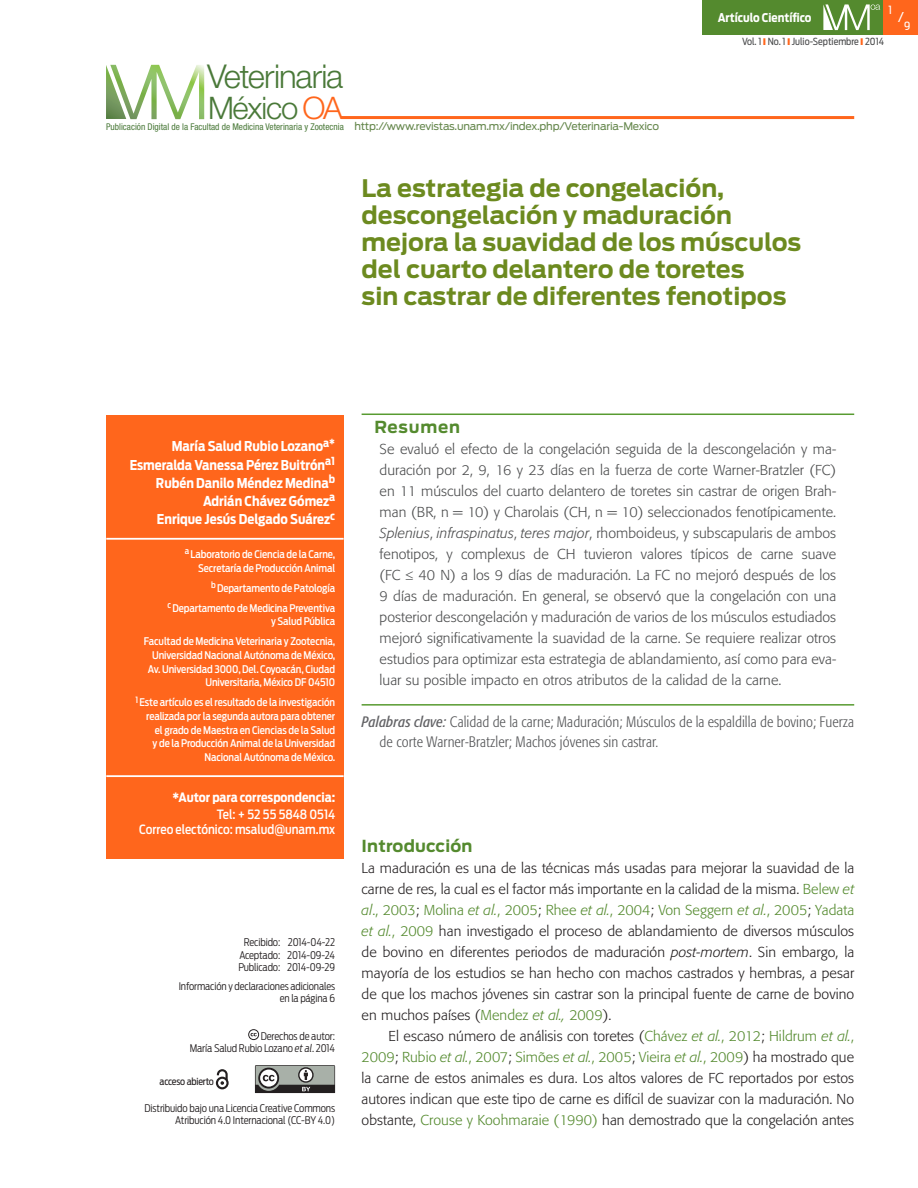
<style>
.page{position:relative;width:918px;height:1188px;background:#fff}
.page>*{position:absolute;margin:0;border:0;box-sizing:border-box;transform-origin:0 0}
.t1{font:300 32.85px "Helvetica Neue LT Std";letter-spacing:-.025em;color:#4a7939}
.t2{font:300 31.05px "Helvetica Neue LT Std";letter-spacing:-.035em;color:#4a7939}
._0_a_título{font:700 24px/27px "Antenna";color:#6c8a1f}
._01_subtitulo_a{font:700 16.5px "Antenna";letter-spacing:.01em;color:#548a2e}
._02_sumario_a_titulo{font:700 16.5px "Antenna";letter-spacing:.05em;color:#548a2e}
._0_b_keywords{font:300 condensed 15px/21px "Formata";letter-spacing:.005em;color:#57585a}
._02_sumario_b_texto{font:300 14.25px/21px "Formata";letter-spacing:.005em;color:#4b4c4d;text-align:justify}
._04_texto_1a{font:300 14.25px/21px "Formata";letter-spacing:.005em;color:#231f20;text-align:justify}
._04_texto_2a{font:300 14.25px/21px "Formata";letter-spacing:.005em;color:#231f20;text-align:justify}
._01_autores_a_nombre{font:700 13.5px "Antenna Cond";color:#fff}
.t3{font:13.5px "Antenna Cond";color:#fff}
._01_autores_c_correo{font:500 12.75px "Antenna Cond";color:#fff}
._01_autores_c_correo-2{font:700 12.75px "Antenna Cond";color:#fff}
.t4{font:700 12px "Antenna Cond";color:#fff}
.t5{font:11.25px "Antenna Cond";color:#fff}
._01_autores_b_pies{font:500 10.5px/13.6px "Antenna Cond";letter-spacing:-.01em;color:#fff;text-align:right}
._01_autores_b_pies-2{font:300 10.5px/12.5px "Antenna Cond";letter-spacing:-.01em;color:#231f20;text-align:right}
.t6{font:10.5px "Antenna";letter-spacing:-.02em;color:#64864b}
._01_autores_b_pies-3{font:300 10.35px/12.5px "Antenna Cond";letter-spacing:-.01em;color:#231f20;text-align:right}
.t7{font:9.75px "Antenna Cond";color:#4b4c4d}
.t8{font:9.75px "Antenna Cond";letter-spacing:-.015em;color:#231f20}
.t9{font:condensed 9.3px "Helvetica Neue LT Std";color:#4a7939}
.s1{color:#ff661c}
.s2{font-size:10.5px}
.s3{font-style:italic}
.s4{font-weight:400;font-style:italic;color:#636366}
.s5{color:#548a2e}
.s6{font-style:italic;color:#548a2e}
</style>
<div class="page">
<hr style="left:341px;top:116px;width:513px;height:3px;background:#ff661c">
<div style="left:702px;top:0;width:185px;height:34px;background:#548a2e"></div>
<svg style="left:823px;top:4px;width:57px;height:26px"></svg>
<svg style="left:106px;top:65px;width:98px;height:54px"></svg>
<div style="left:884px;top:0;width:34px;height:34px;background:#ff661c"></div>
<hr style="left:362px;top:414px;width:492px;height:1px;background:#589b31">
<hr style="left:362px;top:704px;width:492px;height:2px;background:#589b31">
<div style="left:106px;top:415px;width:238px;height:444px;background:#ff661c"></div>
<hr style="left:106px;top:538px;width:238px;height:2px;background:#fff">
<hr style="left:106px;top:775px;width:238px;height:2px;background:#fff">
<svg style="left:248px;top:1029px;width:11px;height:11px"></svg>
<svg style="left:216px;top:1069px;width:13px;height:20px"></svg>
<div style="left:144px;top:1066px;width:101px;height:27px;border:1px solid #fff"></div>
<svg style="left:255px;top:1065px;width:80px;height:28px"></svg>
<p class="t1" style="left:207px;top:57px;width:138px">Veterinaria</p>
<p class="t2" style="left:208px;top:89px;width:136px">México <span class="s1">OA</span></p>
<p class="t9" style="left:106px;top:121px;width:239px">Publicación Digital de la Facultad de Medicina Veterinaria y Zootecnia</p>
<p class="t6" style="left:354px;top:120px;width:306px">http://www.revistas.unam.mx/index.php/Veterinaria-Mexico</p>
<p class="t4" style="left:718px;top:10px;width:95px">Artículo Científico</p>
<p class="t5" style="left:889px;top:3px;width:5px">1</p>
<p class="t3" style="left:898px;top:9px;width:7px">/</p>
<p class="t5" style="left:904px;top:19px;width:8px">9</p>
<p class="t7" style="left:742px;top:36px;width:143px">Vol. 1 No. 1 Julio-Septiembre 2014</p>
<p class="_0_a_título" style="left:362px;top:175px;width:441px">La estrategia de congelación, descongelación y maduración mejora la suavidad de los músculos del cuarto delantero de toretes<br>sin castrar de diferentes fenotipos</p>
<p class="_01_autores_a_nombre" style="left:172px;top:438px;width:165px">María Salud Rubio Lozano<sup>a*</sup></p>
<p class="_01_autores_a_nombre" style="left:130px;top:457px;width:207px">Esmeralda Vanessa Pérez Buitrón<sup>a1</sup></p>
<p class="_01_autores_a_nombre" style="left:156px;top:475px;width:181px">Rubén Danilo Méndez Medina<sup>b</sup></p>
<p class="_01_autores_a_nombre" style="left:203px;top:493px;width:134px">Adrián Chávez Gómez<sup>a</sup></p>
<p class="_01_autores_a_nombre" style="left:157px;top:511px;width:180px">Enrique Jesús Delgado Suárez<sup>c</sup></p>
<p class="_01_autores_b_pies" style="left:185px;top:547px;width:152px"><sup>a</sup> Laboratorio de Ciencia de la Carne,<br>Secretaría de Producción Animal</p>
<p class="_01_autores_b_pies" style="left:211px;top:581px;width:126px"><sup>b</sup> Departamento de Patología</p>
<p class="_01_autores_b_pies" style="left:168px;top:601px;width:169px"><sup>c</sup> Departamento de Medicina Preventiva y Salud Pública</p>
<p class="_01_autores_b_pies" style="left:144px;top:635px;width:193px">Facultad de Medicina Veterinaria y Zootecnia, Universidad Nacional Autónoma de México, Av. Universidad 3000, Del. Coyoacán, Ciudad Universitaria, México DF 04510</p>
<p class="_01_autores_b_pies" style="left:135px;top:696px;width:201px"><sup>1</sup> Este artículo es el resultado de la investigación realizada por la segunda autora para obtener<br>el grado de Maestra en Ciencias de la Salud<br>y de la Producción Animal de la Universidad Nacional Autónoma de México.</p>
<p class="_01_autores_c_correo-2" style="left:172px;top:790px;width:164px">*Autor para correspondencia:</p>
<p class="_01_autores_c_correo" style="left:217px;top:807px;width:120px">Tel: + 52 55 5848 0514</p>
<p class="_01_autores_c_correo" style="left:139px;top:822px;width:198px">Correo electónico: msalud@unam.mx</p>
<p class="_01_autores_b_pies-2" style="left:244px;top:936px;width:93px">Recibido: 2014-04-22</p>
<p class="_01_autores_b_pies-2" style="left:239px;top:949px;width:97px">Aceptado: 2014-09-24</p>
<p class="_01_autores_b_pies-2" style="left:238px;top:961px;width:98px">Publicado: 2014-09-29</p>
<p class="_01_autores_b_pies-3" style="left:179px;top:980px;width:158px">Información y declaraciones adicionales en la página <span class="s2">6</span></p>
<p class="_01_autores_b_pies-2" style="left:190px;top:1030px;width:147px">Derechos de autor:<br>María Salud Rubio Lozano <span class="s3">et al</span>. 2014</p>
<p class="t8" style="left:160px;top:1076px;width:56px">acceso abierto</p>
<p class="_01_autores_b_pies-2" style="left:145px;top:1102px;width:192px">Distribuido bajo una Licencia Creative Commons<br>Atribución 4.0 Internacional (CC-BY 4.0)</p>
<p class="_02_sumario_a_titulo" style="left:374px;top:417px;width:87px">Resumen</p>
<p class="_02_sumario_b_texto" style="left:380px;top:439px;width:458px">Se evaluó el efecto de la congelación seguida de la descongelación y ma&shy;duración por 2, 9, 16 y 23 días en la fuerza de corte Warner-Bratzler (FC) en 11 músculos del cuarto delantero de toretes sin castrar de origen Brah&shy;man (BR, n = 10) y Charolais (CH, n = 10) seleccionados fenotípicamente.<br><span class="s3">Splenius</span>, <span class="s3">infraspinatus</span>, <span class="s3">teres major</span>, rhomboideus, y subscapularis de ambos fenotipos, y complexus de CH tuvieron valores típicos de carne suave (FC ≤ 40 N) a los 9 días de maduración. La FC no mejoró después de los 9 días de maduración. En general, se observó que la congelación con una posterior descongelación y maduración de varios de los músculos estudiados mejoró significativamente la suavidad de la carne. Se requiere realizar otros estudios para optimizar esta estrategia de ablandamiento, así como para eva&shy;luar su posible impacto en otros atributos de la calidad de la carne.</p>
<p class="_0_b_keywords" style="left:380px;top:711px;width:476px;text-indent:-18px"><span class="s4">Palabras clave:</span> Calidad de la carne; Maduración; Músculos de la espaldilla de bovino; Fuerza de corte Warner-Bratzler; Machos jóvenes sin castrar.</p>
<p class="_01_subtitulo_a" style="left:362px;top:836px;width:112px">Introducción</p>
<p class="_04_texto_1a" style="left:362px;top:858px;width:494px">La maduración es una de las técnicas más usadas para mejorar la suavidad de la carne de res, la cual es el factor más importante en la calidad de la misma. <span class="s5">Belew</span> <span class="s6">et al</span><span class="s5">., 2003</span>; <span class="s5">Molina</span> <span class="s6">et al.</span><span class="s5">, 2005</span>; <span class="s5">Rhee</span> <span class="s6">et al.</span><span class="s5">, 2004</span>; <span class="s5">Von Seggern</span> <span class="s6">et al.</span><span class="s5">, 2005</span>; <span class="s5">Yadata </span><span class="s6">et al.</span><span class="s5">, 2009</span> han investigado el proceso de ablandamiento de diversos músculos de bovino en diferentes periodos de maduración <span class="s3">post-mortem</span>. Sin embargo, la mayoría de los estudios se han hecho con machos castrados y hembras, a pesar de que los machos jóvenes sin castrar son la principal fuente de carne de bovino en muchos países (<span class="s5">Mendez</span> <span class="s6">et al.,</span> <span class="s5">2009</span>).</p>
<p class="_04_texto_2a" style="left:362px;top:1025px;width:494px;text-indent:27px">El escaso número de análisis con toretes (<span class="s5">Chávez</span> <span class="s6">et al.</span><span class="s5">, 2012</span>; <span class="s5">Hildrum</span> <span class="s6">et al.</span><span class="s5">, 2009</span>; <span class="s5">Rubio</span> <span class="s6">et al.</span><span class="s5">, 2007</span>; <span class="s5">Simões</span> <span class="s6">et al.</span><span class="s5">, 2005</span>; <span class="s5">Vieira</span> <span class="s6">et al.</span><span class="s5">, 2009</span>) ha mostrado que la carne de estos animales es dura. Los altos valores de FC reportados por estos autores indican que este tipo de carne es difícil de suavizar con la maduración. No obstante, <span class="s5">Crouse y Koohmaraie (1990)</span> han demostrado que la congelación antes</p>
</div>
